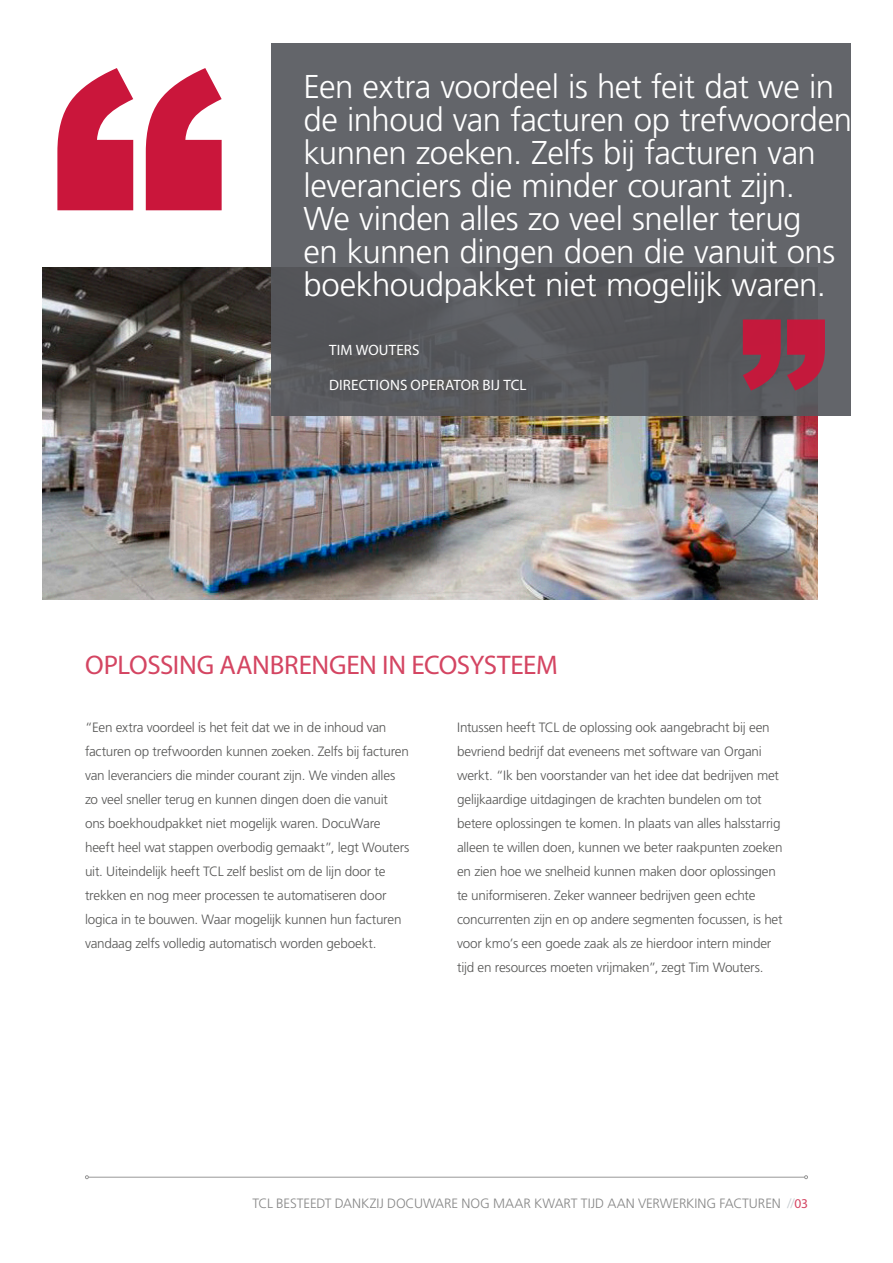
<style>
.page{position:relative;width:893px;height:1263px;background:#fff}
.page>*{position:absolute;margin:0;border:0;box-sizing:border-box;transform-origin:0 0}
.t1{font:300 33px/33px "Frutiger";letter-spacing:-.015em;color:#fff}
.Heading_1{font:27px "Myriad Pro";letter-spacing:-.015em;color:#d44562}
.attribution{font:15px "Myriad Pro";letter-spacing:.015em;color:#fff}
.t2{font:300 13.5px/24px "Frutiger";letter-spacing:-.015em;color:#575756}
.t3{font:300 13.5px "Frutiger";letter-spacing:-.005em;color:#878787}
.s1{color:#c8ced2}
.s2{font-family:"Myriad Pro";font-weight:400;color:#d44562}
</style>
<div class="page">
<img style="left:43px;top:268px;width:774px;height:331px">
<svg style="left:57px;top:68px;width:165px;height:142px"></svg>
<div style="left:271px;top:43px;width:579px;height:373px;background:linear-gradient(to bottom,#66696e,#56575b)"></div>
<svg style="left:743px;top:319px;width:82px;height:72px;background:#a32c46"></svg>
<hr style="left:88px;top:1177px;width:716px;height:1px;background:#878787">
<svg style="left:85px;top:1175px;width:4px;height:4px"></svg>
<svg style="left:804px;top:1175px;width:4px;height:4px"></svg>
<p class="t1" style="left:303px;top:70px;width:550px">Een extra voordeel is het feit dat we in de inhoud van facturen op trefwoorden kunnen zoeken. Zelfs bij facturen van leveranciers die minder courant zijn.<br>We vinden alles zo veel sneller terug<br>en kunnen dingen doen die vanuit ons boekhoudpakket niet mogelijk waren.</p>
<p class="attribution" style="left:329px;top:341px;width:92px">TIM WOUTERS</p>
<p class="attribution" style="left:329px;top:376px;width:199px">DIRECTIONS OPERATOR BIJ TCL</p>
<p class="Heading_1" style="left:85px;top:648px;width:474px">OPLOSSING AANBRENGEN IN ECOSYSTEEM</p>
<p class="t2" style="left:85px;top:715px;width:326px">“Een extra voordeel is het feit dat we in de inhoud van facturen op trefwoorden kunnen zoeken. Zelfs bij facturen van leveranciers die minder courant zijn. We vinden alles zo veel sneller terug en kunnen dingen doen die vanuit ons boekhoudpakket niet mogelijk waren. DocuWare heeft heel wat stappen overbodig gemaakt”, legt Wouters uit. Uiteindelijk heeft TCL zelf beslist om de lijn door te trekken en nog meer processen te automatiseren door logica in te bouwen. Waar mogelijk kunnen hun facturen vandaag zelfs volledig automatisch worden geboekt.</p>
<p class="t2" style="left:457px;top:715px;width:327px">Intussen heeft TCL de oplossing ook aangebracht bij een bevriend bedrijf dat eveneens met software van Organi werkt. “Ik ben voorstander van het idee dat bedrijven met gelijkaardige uitdagingen de krachten bundelen om tot betere oplossingen te komen. In plaats van alles halsstarrig alleen te willen doen, kunnen we beter raakpunten zoeken en zien hoe we snelheid kunnen maken door oplossingen te uniformiseren. Zeker wanneer bedrijven geen echte concurrenten zijn en op andere segmenten focussen, is het voor kmo’s een goede zaak als ze hierdoor intern minder tijd en resources moeten vrijmaken”, zegt Tim Wouters.</p>
<p class="t3" style="left:252px;top:1195px;width:557px">TCL BESTEEDT DANKZIJ DOCUWARE NOG MAAR KWART TIJD AAN VERWERKING FACTUREN <span class="s1">//</span><span class="s2">03</span></p>
</div>
